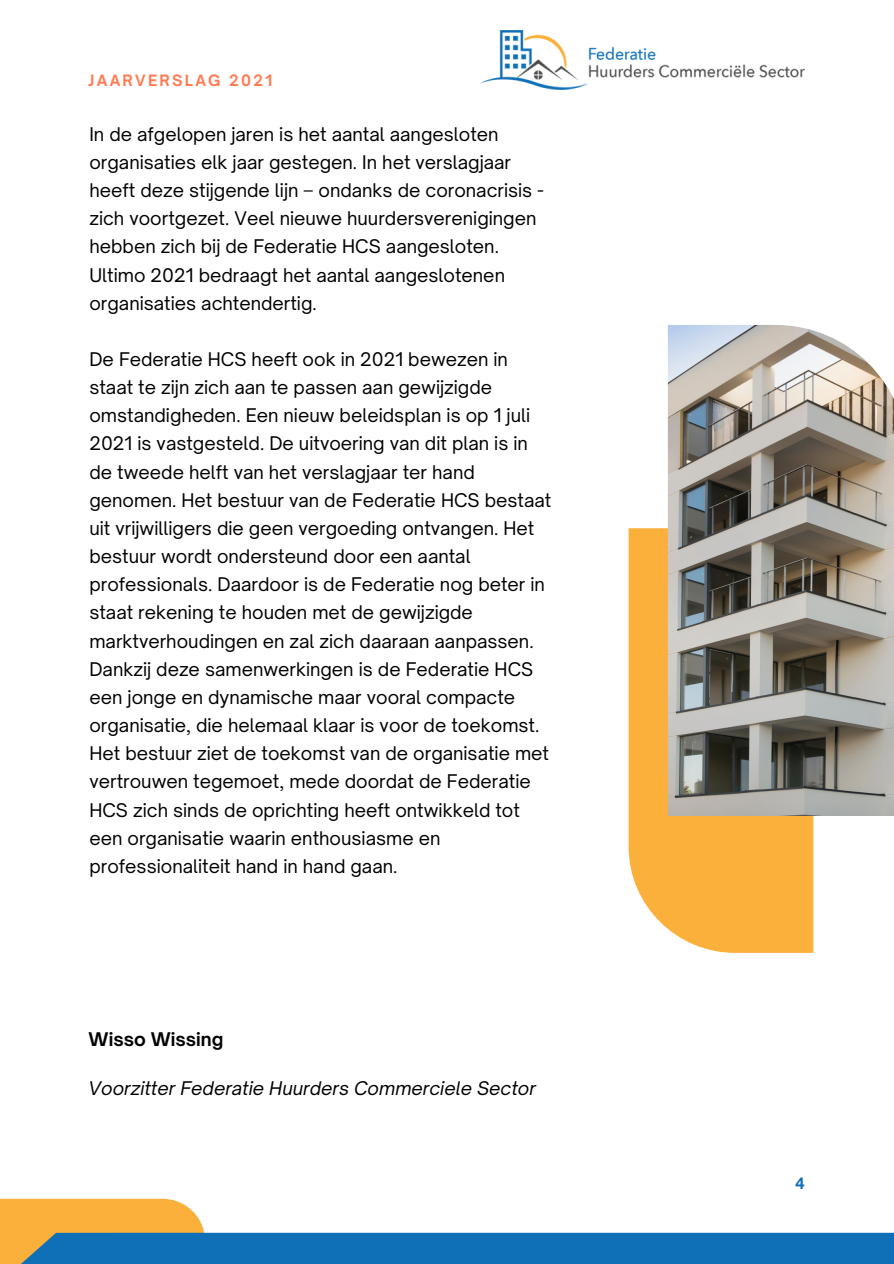
<style>
.page{position:relative;width:894px;height:1264px;background:#fff}
.page>*{position:absolute;margin:0;border:0;box-sizing:border-box;transform-origin:0 0}
.t1{font:18px/28.2px "Open Sauce One";color:#000}
.t2{font:italic 18px "Open Sauce One";color:#000}
.t3{font:700 18px "Open Sauce One";color:#000}
.t4{font:700 15px "Open Sauce One";letter-spacing:.15em;color:#ff7b52}
.t5{font:700 15px "Open Sauce One";color:#0f70b8}
</style>
<div class="page">
<svg style="left:0;top:1198px;width:893px;height:65px"></svg>
<img style="left:480px;top:31px;width:324px;height:58px">
<svg style="left:628px;top:528px;width:185px;height:424px;background:#fab64a"></svg>
<img style="left:667px;top:325px;width:226px;height:490px">
<p class="t4" style="left:89px;top:71px;width:185px">JAARVERSLAG 2021</p>
<p class="t1" style="left:89px;top:120px;width:455px">In de afgelopen jaren is het aantal aangesloten organisaties elk jaar gestegen. In het verslagjaar heeft deze stijgende lijn – ondanks de coronacrisis - zich voortgezet. Veel nieuwe huurdersverenigingen hebben zich bij de Federatie HCS aangesloten.<br>Ultimo 2021 bedraagt het aantal aangeslotenen organisaties achtendertig.</p>
<p class="t1" style="left:89px;top:345px;width:463px">De Federatie HCS heeft ook in 2021 bewezen in staat te zijn zich aan te passen aan gewijzigde omstandigheden. Een nieuw beleidsplan is op 1 juli 2021 is vastgesteld. De uitvoering van dit plan is in de tweede helft van het verslagjaar ter hand genomen. Het bestuur van de Federatie HCS bestaat uit vrijwilligers die geen vergoeding ontvangen. Het bestuur wordt ondersteund door een aantal professionals. Daardoor is de Federatie nog beter in staat rekening te houden met de gewijzigde marktverhoudingen en zal zich daaraan aanpassen.<br>Dankzij deze samenwerkingen is de Federatie HCS een jonge en dynamische maar vooral compacte organisatie, die helemaal klaar is voor de toekomst.<br>Het bestuur ziet de toekomst van de organisatie met vertrouwen tegemoet, mede doordat de Federatie HCS zich sinds de oprichting heeft ontwikkeld tot een organisatie waarin enthousiasme en professionaliteit hand in hand gaan.</p>
<p class="t3" style="left:89px;top:1027px;width:136px">Wisso Wissing</p>
<p class="t2" style="left:89px;top:1077px;width:449px">Voorzitter Federatie Huurders Commerciele Sector</p>
<p class="t5" style="left:795px;top:1174px;width:11px">4</p>
</div>
